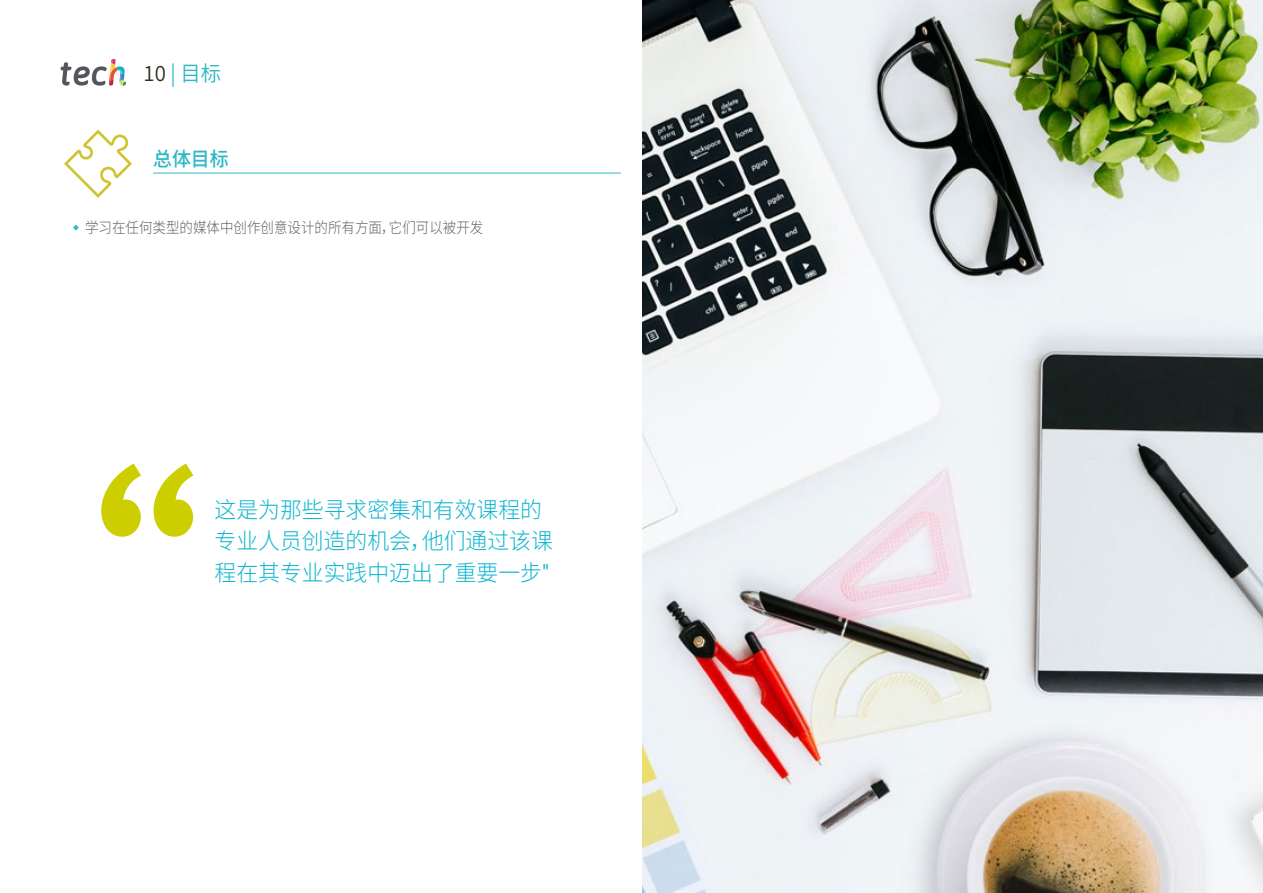
<style>
.page{position:relative;width:1263px;height:893px;background:#fff}
.page>*{position:absolute;margin:0;border:0;box-sizing:border-box;transform-origin:0 0}
.t1{font:300 22.5px/31.5px "Source Han Sans CN";color:#0fb6cf}
.t2{font:21px "Source Han Sans CN";color:#2db8c5}
.t3{font:500 19.5px "Source Han Sans CN";color:#2db8c5}
.t4{font:300 15px "Source Han Sans CN";color:#61646a;scale:.9 1}
.s1{color:#312e20}
.s2{font-family:"Roboto";font-weight:400}
</style>
<div class="page">
<img style="left:642px;top:0;width:621px;height:893px">
<hr style="left:153px;top:173px;width:468px;height:1px;background:#2db8c5">
<svg style="left:64px;top:130px;width:68px;height:68px"></svg>
<svg style="left:101px;top:463px;width:92px;height:74px"></svg>
<svg style="left:61px;top:59px;width:65px;height:27px"></svg>
<p class="t2" style="left:144px;top:61px;width:79px"><span class="s1">10</span> | 目标</p>
<p class="t3" style="left:153px;top:147px;width:77px">总体目标</p>
<p class="t4" style="left:85px;top:219px;width:444px">学习在任何类型的媒体中创作创意设计的所有方面，它们可以被开发</p>
<p class="t1" style="left:215px;top:494px;width:340px">这是为那些寻求密集和有效课程的专业人员创造的机会，他们通过该课程在其专业实践中迈出了重要一步<span class="s2">"</span></p>
</div>
